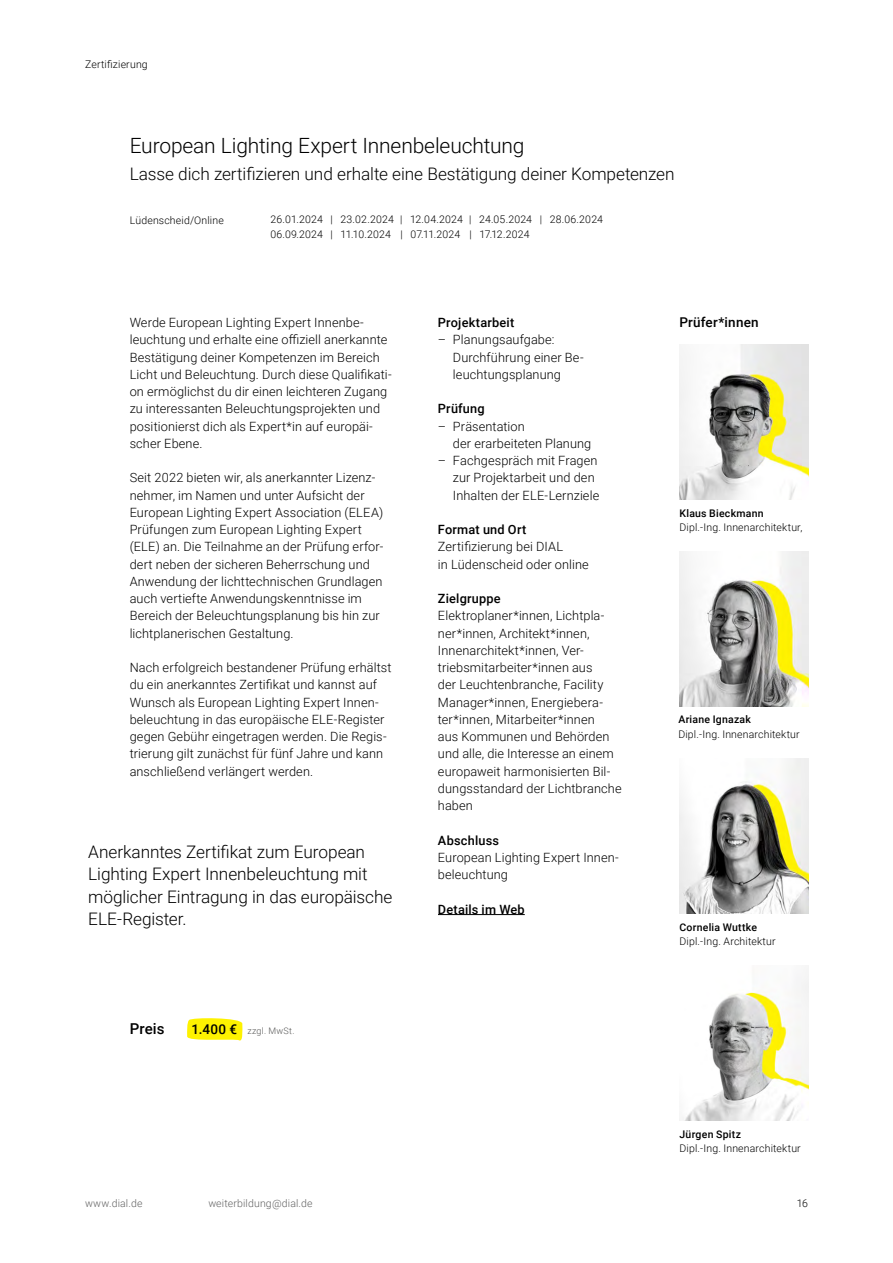
<style>
.page{position:relative;width:893px;height:1263px;background:#fff}
.page>*{position:absolute;margin:0;border:0;box-sizing:border-box;transform-origin:0 0}
.t1{font:300 21px "Roboto";letter-spacing:-.005em;color:#000}
.t2{font:300 17.25px/22.5px "Roboto";letter-spacing:-.005em;color:#000}
.t3{font:500 15px "Roboto";letter-spacing:.005em;color:#000}
.t4{font:500 13.5px "Roboto";letter-spacing:.015em;color:#000}
.t5{font:300 12.75px/17.2px "Roboto";letter-spacing:.01em;color:#000}
.t6{font:500 12.75px "Roboto";letter-spacing:.015em;color:#000}
.t7{font:300 10.5px/14.2px "Roboto";letter-spacing:.015em;color:#000}
.t8{font:500 10.5px "Roboto";letter-spacing:.02em;color:#000}
.t9{font:300 10.5px "Roboto";letter-spacing:.015em;color:#636363}
.t10{font:300 9px "Roboto";letter-spacing:.025em;color:#575756}
.s1{font-weight:500;font-size:13.5px;color:#000}
</style>
<div class="page">
<svg style="left:187px;top:1018px;width:56px;height:23px"></svg>
<hr style="left:438px;top:914px;width:87px;height:1px;background:#000">
<img style="left:679px;top:344px;width:130px;height:156px">
<img style="left:679px;top:758px;width:130px;height:156px">
<img style="left:679px;top:551px;width:130px;height:156px">
<img style="left:679px;top:974px;width:130px;height:146px">
<p class="t7" style="left:85px;top:57px;width:64px">Zertifizierung</p>
<h1 class="t1" style="left:130px;top:131px;width:396px">European Lighting Expert Innenbeleuchtung</h1>
<h2 class="t2" style="left:130px;top:162px;width:546px">Lasse dich zertifizieren und erhalte eine Bestätigung deiner Kompetenzen</h2>
<p class="t7" style="left:271px;top:212px;width:334px">26.01.2024 | 23.02.2024 | 12.04.2024 | 24.05.2024 | 28.06.2024<br>06.09.2024 | 11.10.2024 | 07.11.2024 | 17.12.2024</p>
<p class="t7" style="left:130px;top:212px;width:96px">Lüdenscheid/Online</p>
<p class="t5" style="left:130px;top:313px;width:264px">Werde European Lighting Expert Innenbe&shy;leuchtung und erhalte eine offiziell anerkannte Bestätigung deiner Kompetenzen im Bereich Licht und Beleuchtung. Durch diese Qualifikati&shy;on ermöglichst du dir einen leichteren Zugang zu interessanten Beleuchtungsprojekten und positionierst dich als Expert*in auf europäi&shy;scher Ebene.</p>
<p class="t5" style="left:130px;top:469px;width:255px">Seit 2022 bieten wir, als anerkannter Lizenz&shy;nehmer, im Namen und unter Aufsicht der European Lighting Expert Association (ELEA)<br>Prüfungen zum European Lighting Expert (ELE) an. Die Teilnahme an der Prüfung erfor&shy;dert neben der sicheren Beherrschung und Anwendung der lichttechnischen Grundlagen auch vertiefte Anwendungskenntnisse im Bereich der Beleuchtungsplanung bis hin zur lichtplanerischen Gestaltung.</p>
<p class="t5" style="left:130px;top:658px;width:263px">Nach erfolgreich bestandener Prüfung erhältst du ein anerkanntes Zertifikat und kannst auf Wunsch als European Lighting Expert Innen&shy;beleuchtung in das europäische ELE-Register gegen Gebühr eingetragen werden. Die Regis&shy;trierung gilt zunächst für fünf Jahre und kann anschließend verlängert werden.</p>
<h2 class="t2" style="left:88px;top:839px;width:306px">Anerkanntes Zertifikat zum European Lighting Expert Innenbeleuchtung mit möglicher Eintragung in das europäische ELE-Register.</h2>
<p class="t3" style="left:130px;top:1018px;width:36px">Preis</p>
<p class="t10" style="left:192px;top:1025px;width:104px"><span class="s1">1.400 €</span> zzgl. MwSt.</p>
<p class="t6" style="left:438px;top:314px;width:78px">Projektarbeit</p>
<p class="t5" style="left:453px;top:331px;width:132px;text-indent:-15px">– Planungsaufgabe:<br>Durchführung einer Be&shy;leuchtungsplanung</p>
<p class="t6" style="left:438px;top:400px;width:48px">Prüfung</p>
<p class="t5" style="left:453px;top:417px;width:140px;text-indent:-15px">– Präsentation<br>der erarbeiteten Planung</p>
<p class="t5" style="left:453px;top:451px;width:148px;text-indent:-15px">– Fachgespräch mit Fragen zur Projektarbeit und den<br>Inhalten der ELE-Lernziele</p>
<p class="t6" style="left:438px;top:521px;width:90px">Format und Ort</p>
<p class="t5" style="left:438px;top:538px;width:152px">Zertifizierung bei DIAL<br>in Lüdenscheid oder online</p>
<p class="t6" style="left:438px;top:590px;width:64px">Zielgruppe</p>
<p class="t5" style="left:438px;top:607px;width:185px">Elektroplaner*innen, Lichtpla&shy;ner*innen, Architekt*innen,<br>Innenarchitekt*innen, Ver&shy;triebsmitarbeiter*innen aus<br>der Leuchtenbranche, Facility<br>Manager*innen, Energiebera&shy;ter*innen, Mitarbeiter*innen<br>aus Kommunen und Behörden und alle, die Interesse an einem europaweit harmonisierten Bil&shy;dungsstandard der Lichtbranche haben</p>
<p class="t6" style="left:438px;top:831px;width:63px">Abschluss</p>
<p class="t5" style="left:438px;top:848px;width:182px">European Lighting Expert Innen&shy;beleuchtung</p>
<p class="t6" style="left:438px;top:900px;width:88px">Details im Web</p>
<p class="t4" style="left:679px;top:313px;width:81px">Prüfer*innen</p>
<p class="t8" style="left:679px;top:506px;width:86px">Klaus Bieckmann</p>
<p class="t7" style="left:679px;top:520px;width:124px">Dipl.-Ing. Innenarchitektur,</p>
<p class="t8" style="left:678px;top:712px;width:74px">Ariane Ignazak</p>
<p class="t7" style="left:678px;top:726px;width:123px">Dipl.-Ing. Innenarchitektur</p>
<p class="t8" style="left:679px;top:920px;width:79px">Cornelia Wuttke</p>
<p class="t7" style="left:679px;top:934px;width:98px">Dipl.-Ing. Architektur</p>
<p class="t8" style="left:679px;top:1127px;width:63px">Jürgen Spitz</p>
<p class="t7" style="left:679px;top:1141px;width:123px">Dipl.-Ing. Innenarchitektur</p>
<p class="t9" style="left:85px;top:1196px;width:59px">www.dial.de</p>
<p class="t9" style="left:208px;top:1196px;width:106px">weiterbildung@dial.de</p>
<p class="t7" style="left:797px;top:1196px;width:13px">16</p>
</div>
